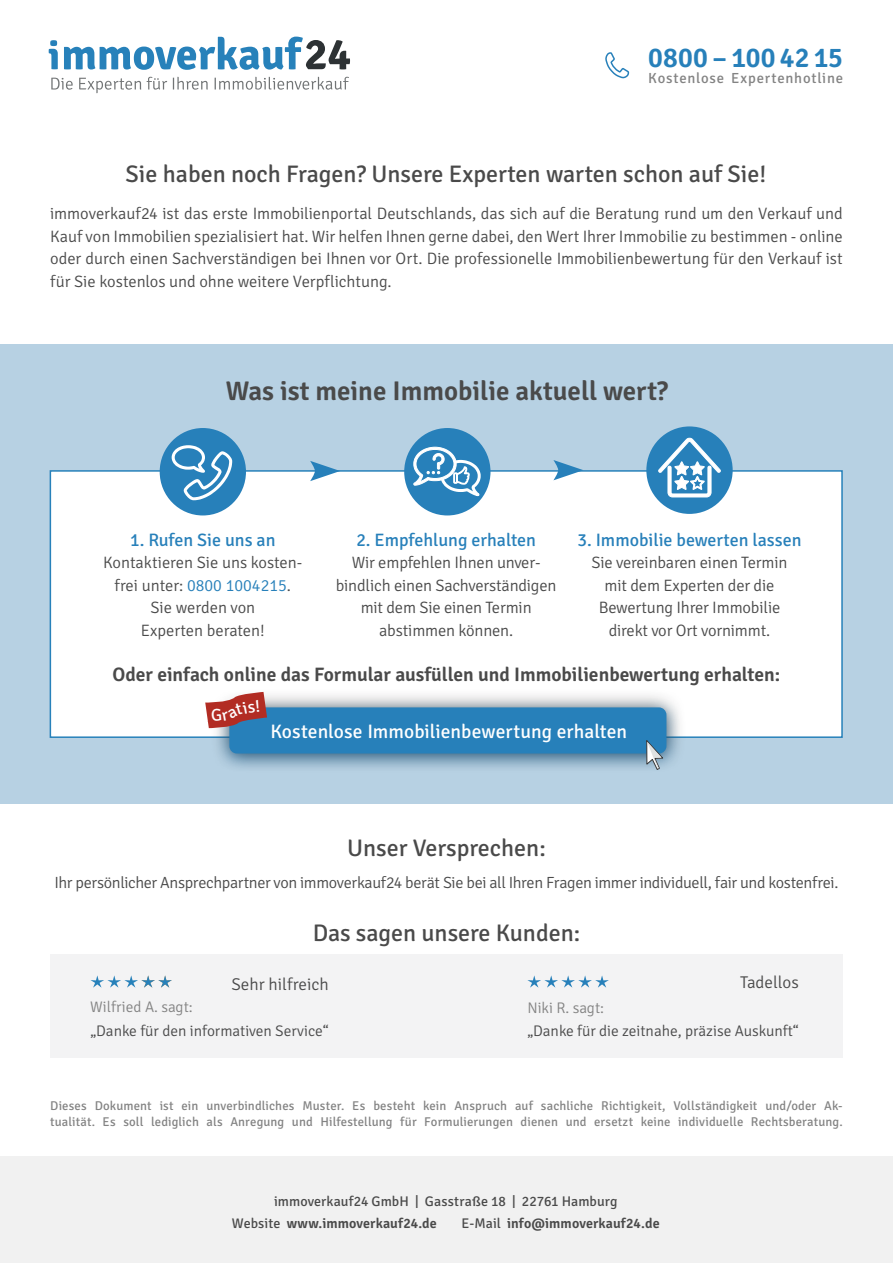
<style>
.page{position:relative;width:893px;height:1263px;background:#fff}
.page>*{position:absolute;margin:0;border:0;box-sizing:border-box;transform-origin:0 0}
.t1{font:600 27.9px "Signika";letter-spacing:.005em;color:#2780ba}
.t2{font:600 27px "Signika";color:#4a4a4a}
.t3{font:24px "Signika";color:#4a4a4a}
.t4{font:600 19.5px "Signika";color:#4a4a4a}
.t5{font:19.5px "Signika";color:#fff}
.t6{font:18px "Signika";color:#2780ba}
.t7{font:300 17.1px "Signika";color:#4a4a4a}
.t8{font:300 16.5px/22.5px "Signika";letter-spacing:-.01em;color:#4a4a4a;text-align:justify}
.t9{font:300 16.2px "Signika";letter-spacing:-.02em;color:#4a4a4a}
.t10{font:300 15.3px "Signika";color:#4a4a4a}
.t11{font:300 15.3px "Signika";color:#838383}
.t12{font:14.7px "Signika";letter-spacing:.05em;color:#838383}
.t13{font:14.1px/22.5px "Signika";letter-spacing:.005em;color:#4a4a4a}
.t14{font:600 14.1px "Signika";letter-spacing:.005em;color:#4a4a4a}
.t15{font:12.75px/15.3px "Signika";letter-spacing:.01em;color:#838383}
.s1{color:#2780ba}
.s2{font-weight:600}
.s3{font-weight:400}
</style>
<div class="page">
<div style="left:0;top:1157px;width:893px;height:106px;background:#f1f1f1"></div>
<svg style="left:64px;top:37px;width:286px;height:33px"></svg>
<svg style="left:49px;top:40px;width:9px;height:29px"></svg>
<svg style="left:51px;top:78px;width:22px;height:12px"></svg>
<svg style="left:79px;top:78px;width:62px;height:15px"></svg>
<svg style="left:147px;top:77px;width:20px;height:13px"></svg>
<svg style="left:173px;top:77px;width:35px;height:13px"></svg>
<svg style="left:215px;top:77px;width:134px;height:13px"></svg>
<svg style="left:605px;top:52px;width:25px;height:27px"></svg>
<div style="left:50px;top:955px;width:793px;height:103px;background:#f3f3f4"></div>
<svg style="left:90px;top:975px;width:82px;height:13px"></svg>
<svg style="left:527px;top:975px;width:82px;height:13px"></svg>
<div style="left:0;top:344px;width:893px;height:460px;background:#b7d1e3"></div>
<div style="left:50px;top:470px;width:793px;height:268px;background:#fff;border:2px solid #2781ba"></div>
<div style="left:160px;top:428px;width:86px;height:87px;background:#2780ba;border-radius:50%"></div>
<svg style="left:172px;top:445px;width:60px;height:55px"></svg>
<div style="left:404px;top:428px;width:86px;height:87px;background:#2780ba;border-radius:50%"></div>
<svg style="left:413px;top:447px;width:76px;height:52px"></svg>
<div style="left:210px;top:687px;width:476px;height:86px;background:#231f20;opacity:.58"></div>
<div style="left:229px;top:707px;width:437px;height:46px;background:#2780ba;border-radius:8px"></div>
<svg style="left:310px;top:461px;width:30px;height:20px"></svg>
<svg style="left:553px;top:460px;width:30px;height:20px"></svg>
<div style="left:646px;top:426px;width:87px;height:88px;background:#2780ba;border-radius:50%"></div>
<svg style="left:658px;top:438px;width:63px;height:59px"></svg>
<svg style="left:646px;top:740px;width:18px;height:30px"></svg>
<svg style="left:205px;top:692px;width:62px;height:36px"></svg>
<h1 class="t1" style="left:648px;top:42px;width:196px">0800 – 100 42 15</h1>
<p class="t12" style="left:648px;top:70px;width:196px">Kostenlose Expertenhotline</p>
<p class="t3" style="left:126px;top:161px;width:642px">Sie haben noch Fragen? Unsere Experten warten schon auf Sie!</p>
<p class="t8" style="left:50px;top:202px;width:794px">immoverkauf24 ist das erste Immobilienportal Deutschlands, das sich auf die Beratung rund um den Verkauf und Kauf von Immobilien spezialisiert hat. Wir helfen Ihnen gerne dabei, den Wert Ihrer Immobilie zu bestimmen - online oder durch einen Sachverständigen bei Ihnen vor Ort. Die professionelle Immobilienbewertung für den Verkauf ist für Sie kostenlos und ohne weitere Verpflichtung.</p>
<p class="t2" style="left:226px;top:375px;width:444px">Was ist meine Immobilie aktuell wert?</p>
<p class="t6" style="left:130px;top:529px;width:147px">1. Rufen Sie uns an</p>
<p class="t8" style="left:103px;top:552px;width:201px">Kontaktieren Sie uns kosten-</p>
<p class="t8" style="left:115px;top:574px;width:178px;text-align:center">frei unter: <span class="s1">0800 1004215</span>.<br>Sie werden von</p>
<p class="t8" style="left:141px;top:619px;width:126px">Experten beraten!</p>
<p class="t6" style="left:356px;top:529px;width:181px">2. Empfehlung erhalten</p>
<p class="t8" style="left:352px;top:552px;width:190px">Wir empfehlen Ihnen unver-</p>
<p class="t8" style="left:336px;top:574px;width:222px">bindlich einen Sachverständigen</p>
<p class="t8" style="left:361px;top:597px;width:173px">mit dem Sie einen Termin</p>
<p class="t8" style="left:379px;top:619px;width:136px">abstimmen können.</p>
<p class="t4" style="left:113px;top:663px;width:669px">Oder einfach online das Formular ausfüllen und Immobilienbewertung erhalten:</p>
<p class="t5" style="left:270px;top:720px;width:358px">Kostenlose Immobilienbewertung erhalten</p>
<p class="t6" style="left:577px;top:529px;width:226px">3. Immobilie bewerten lassen</p>
<p class="t8" style="left:591px;top:552px;width:197px">Sie vereinbaren einen Termin</p>
<p class="t8" style="left:605px;top:574px;width:171px">mit dem Experten der die</p>
<p class="t8" style="left:599px;top:597px;width:183px">Bewertung Ihrer Immobilie</p>
<p class="t8" style="left:609px;top:619px;width:163px">direkt vor Ort vornimmt.</p>
<p class="t3" style="left:347px;top:834px;width:200px">Unser Versprechen:</p>
<p class="t9" style="left:54px;top:874px;width:785px">Ihr persönlicher Ansprechpartner von immoverkauf24 berät Sie bei all Ihren Fragen immer individuell, fair und kostenfrei.</p>
<p class="t3" style="left:313px;top:919px;width:269px">Das sagen unsere Kunden:</p>
<p class="t7" style="left:231px;top:974px;width:99px">Sehr hilfreich</p>
<p class="t10" style="left:90px;top:1022px;width:240px">„Danke für den informativen Service“</p>
<p class="t11" style="left:90px;top:999px;width:104px">Wilfried A. sagt:</p>
<p class="t7" style="left:740px;top:972px;width:60px">Tadellos</p>
<p class="t10" style="left:527px;top:1022px;width:273px">„Danke für die zeitnahe, präzise Auskunft“</p>
<p class="t11" style="left:527px;top:999px;width:78px">Niki R. sagt:</p>
<p class="t15" style="left:50px;top:1098px;width:794px">Dieses Dokument ist ein unverbindliches Muster. Es besteht kein Anspruch auf sachliche Richtigkeit, Vollständigkeit und/oder Ak&shy;tualität. Es soll lediglich als Anregung und Hilfestellung für Formulierungen dienen und ersetzt keine individuelle Rechtsberatung.</p>
<p class="t13" style="left:232px;top:1190px;width:387px;text-indent:42px">immoverkauf24 GmbH | Gasstraße 18 | 22761 Hamburg<br>Website <span class="s2">www.immoverkauf24.de</span></p>
<p class="t14" style="left:462px;top:1215px;width:200px"><span class="s3">E-Mail</span> info@immoverkauf24.de</p>
</div>
